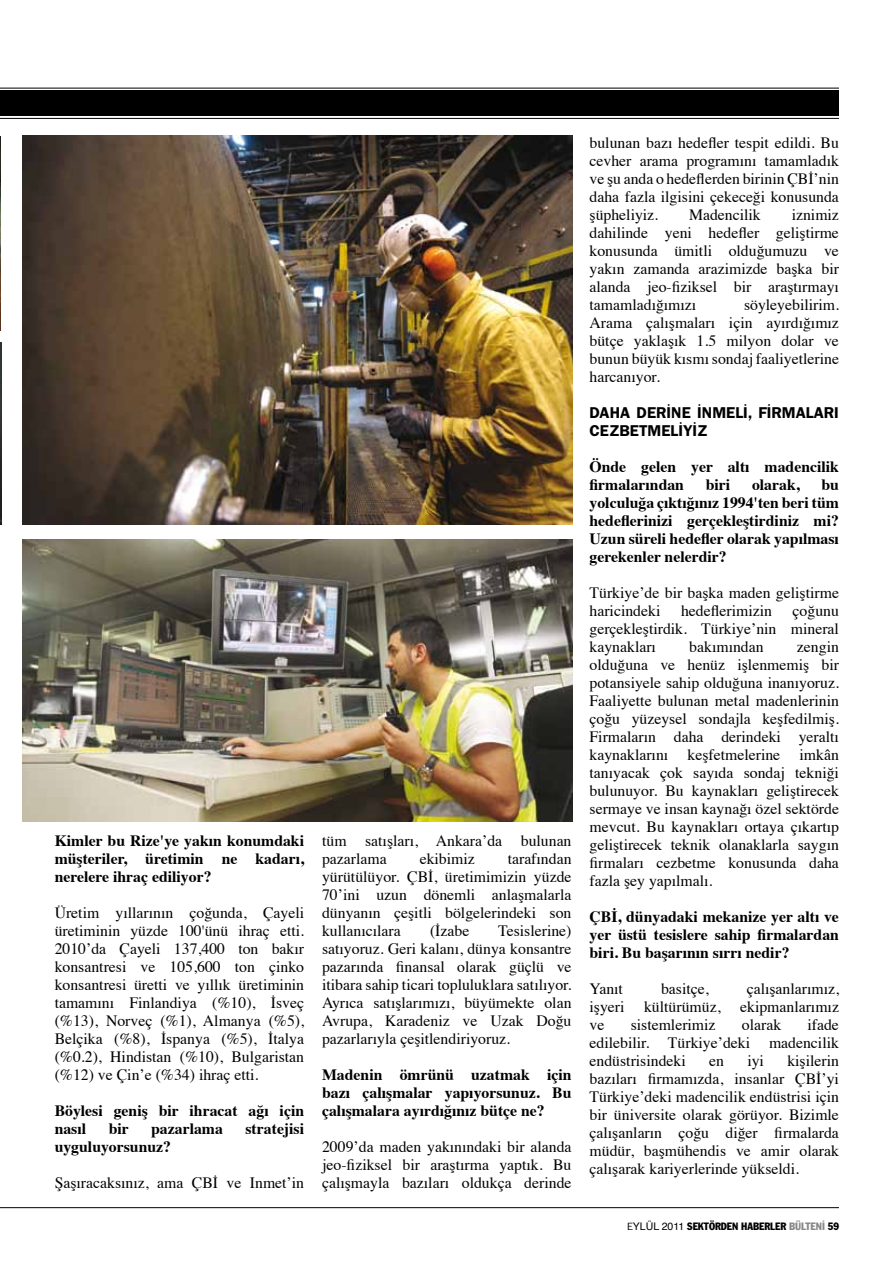
<style>
.page{position:relative;width:893px;height:1263px;background:#fff}
.page>*{position:absolute;margin:0;border:0;box-sizing:border-box;transform-origin:0 0}
.t1{font:15.75px/18px "Times";color:#000;text-align:justify}
.t2{font:700 15.75px/18px "Times";color:#000;text-align:justify}
.t3{font:600 15.75px/18px "ITC Franklin Gothic Std";color:#000}
.t4{font:condensed 10.5px "Franklin Gothic Std";color:#000}
.s1{font-family:"Franklin Gothic T";font-stretch:normal}
.s2{font-family:"Helvetica";font-stretch:normal}
.s3{color:#87888a}
</style>
<div class="page">
<hr style="left:0;top:1207px;width:839px;height:1px;background:#000">
<hr style="left:0;top:88px;width:839px;height:1px;background:#000">
<hr style="left:0;top:118px;width:839px;height:1px;background:#000">
<div style="left:0;top:91px;width:839px;height:25px;background:#000"></div>
<img style="left:0;top:136px;width:1px;height:195px">
<img style="left:0;top:343px;width:1px;height:182px">
<img style="left:23px;top:540px;width:549px;height:281px">
<img style="left:23px;top:136px;width:549px;height:389px">
<p class="t2" style="left:55px;top:830px;width:251px">Kimler bu Rize'ye yakın konumdaki müşteriler, üretimin ne kadarı, nerelere ihraç ediliyor?</p>
<p class="t1" style="left:55px;top:902px;width:251px">Üretim yıllarının çoğunda, Çayeli üretiminin yüzde 100'ünü ihraç etti.<br>2010’da Çayeli 137,400 ton bakır konsantresi ve 105,600 ton çinko konsantresi üretti ve yıllık üretiminin tamamını Finlandiya (%10), İsveç (%13), Norveç (%1), Almanya (%5), Belçika (%8), İspanya (%5), İtalya (%0.2), Hindistan (%10), Bulgaristan (%12) ve Çin’e (%34) ihraç etti.</p>
<p class="t2" style="left:55px;top:1100px;width:251px">Böylesi geniş bir ihracat ağı için nasıl</p>
<p class="t2" style="left:109px;top:1118px;width:22px">bir</p>
<p class="t2" style="left:151px;top:1118px;width:73px">pazarlama</p>
<p class="t2" style="left:245px;top:1118px;width:60px">stratejisi</p>
<p class="t2" style="left:55px;top:1136px;width:118px">uyguluyorsunuz?</p>
<p class="t1" style="left:55px;top:1172px;width:251px">Şaşıracaksınız, ama ÇBİ ve Inmet’in</p>
<p class="t1" style="left:322px;top:830px;width:251px">tüm satışları, Ankara’da bulunan pazarlama</p>
<p class="t1" style="left:322px;top:848px;width:251px;text-indent:186px">tarafından yürütülüyor. ÇBİ, üretimimizin yüzde 70’ini uzun dönemli anlaşmalarla dünyanın çeşitli bölgelerindeki son kullanıcılara</p>
<p class="t1" style="left:420px;top:848px;width:57px">ekibimiz</p>
<p class="t1" style="left:430px;top:920px;width:41px">(İzabe</p>
<p class="t1" style="left:322px;top:920px;width:251px;text-indent:176px">Tesislerine) satıyoruz. Geri kalanı, dünya konsantre pazarında finansal olarak güçlü ve itibara sahip ticari topluluklara satılıyor.<br>Ayrıca satışlarımızı, büyümekte olan Avrupa, Karadeniz ve Uzak Doğu pazarlarıyla çeşitlendiriyoruz.</p>
<p class="t2" style="left:322px;top:1064px;width:251px">Madenin ömrünü uzatmak için bazı çalışmalar yapıyorsunuz. Bu çalışmalara ayırdığınız bütçe ne?</p>
<p class="t1" style="left:322px;top:1136px;width:251px">2009’da maden yakınındaki bir alanda jeo-fiziksel bir araştırma yaptık. Bu çalışmayla bazıları oldukça derinde</p>
<p class="t1" style="left:589px;top:132px;width:251px">bulunan bazı hedefler tespit edildi. Bu cevher arama programını tamamladık ve şu anda o hedeflerden birinin ÇBİ’nin daha fazla ilgisini çekeceği konusunda şüpheliyiz.</p>
<p class="t1" style="left:689px;top:204px;width:73px">Madencilik</p>
<p class="t1" style="left:589px;top:204px;width:251px;text-indent:202px">iznimiz dahilinde yeni hedefler geliştirme konusunda ümitli olduğumuzu ve yakın zamanda arazimizde başka bir alanda jeo-fiziksel bir araştırmayı tamamladığımızı</p>
<p class="t1" style="left:589px;top:294px;width:251px;text-indent:154px">söyleyebilirim.<br>Arama çalışmaları için ayırdığımız bütçe yaklaşık 1.5 milyon dolar ve bunun büyük kısmı sondaj faaliyetlerine harcanıyor.</p>
<p class="t3" style="left:589px;top:404px;width:251px">DAHA DERİNE İNMELİ, FİRMALARI<br>CEZBETMELİYİZ</p>
<p class="t2" style="left:589px;top:456px;width:251px">Önde gelen yer altı madencilik firmalarından</p>
<p class="t2" style="left:706px;top:474px;width:26px">biri</p>
<p class="t2" style="left:752px;top:474px;width:49px">olarak,</p>
<p class="t2" style="left:589px;top:474px;width:251px;text-indent:232px">bu yolculuğa çıktığınız 1994'ten beri tüm hedeflerinizi gerçekleştirdiniz mi?<br>Uzun süreli hedefler olarak yapılması gerekenler nelerdir?</p>
<p class="t1" style="left:589px;top:582px;width:251px">Türkiye’de bir başka maden geliştirme haricindeki</p>
<p class="t1" style="left:681px;top:600px;width:92px">hedeflerimizin</p>
<p class="t1" style="left:589px;top:600px;width:251px;text-indent:203px">çoğunu gerçekleştirdik. Türkiye’nin mineral kaynakları</p>
<p class="t1" style="left:689px;top:636px;width:76px">bakımından</p>
<p class="t1" style="left:589px;top:636px;width:251px;text-indent:207px">zengin olduğuna ve henüz işlenmemiş bir potansiyele sahip olduğuna inanıyoruz.<br>Faaliyette bulunan metal madenlerinin çoğu yüzeysel sondajla keşfedilmiş.<br>Firmaların daha derindeki yeraltı kaynaklarını keşfetmelerine imkân tanıyacak çok sayıda sondaj tekniği bulunuyor. Bu kaynakları geliştirecek sermaye ve insan kaynağı özel sektörde mevcut. Bu kaynakları ortaya çıkartıp geliştirecek teknik olanaklarla saygın firmaları cezbetme konusunda daha fazla şey yapılmalı.</p>
<p class="t2" style="left:589px;top:906px;width:251px">ÇBİ, dünyadaki mekanize yer altı ve yer üstü tesislere sahip firmalardan biri. Bu başarının sırrı nedir?</p>
<p class="t1" style="left:589px;top:978px;width:35px">Yanıt</p>
<p class="t1" style="left:661px;top:978px;width:49px">basitçe,</p>
<p class="t1" style="left:589px;top:978px;width:251px;text-indent:157px">çalışanlarımız, işyeri kültürümüz, ekipmanlarımız ve</p>
<p class="t1" style="left:631px;top:1014px;width:86px">sistemlerimiz</p>
<p class="t1" style="left:742px;top:1014px;width:41px">olarak</p>
<p class="t1" style="left:589px;top:1014px;width:251px;text-indent:218px">ifade edilebilir. Türkiye’deki madencilik endüstrisindeki</p>
<p class="t1" style="left:589px;top:1050px;width:251px;text-indent:198px">kişilerin bazıları firmamızda, insanlar ÇBİ’yi Türkiye’deki madencilik endüstrisi için bir üniversite olarak görüyor. Bizimle çalışanların çoğu diğer firmalarda müdür, başmühendis ve amir olarak çalışarak kariyerlerinde yükseldi.</p>
<p class="t1" style="left:709px;top:1050px;width:16px">en</p>
<p class="t1" style="left:747px;top:1050px;width:18px">iyi</p>
<p class="t4" style="left:627px;top:1219px;width:213px"><span class="s1">E</span><span class="s2">YLÜL 2011</span> SEKTÖRDEN HABERLER <span class="s3">BÜLTENİ</span> 59</p>
</div>
